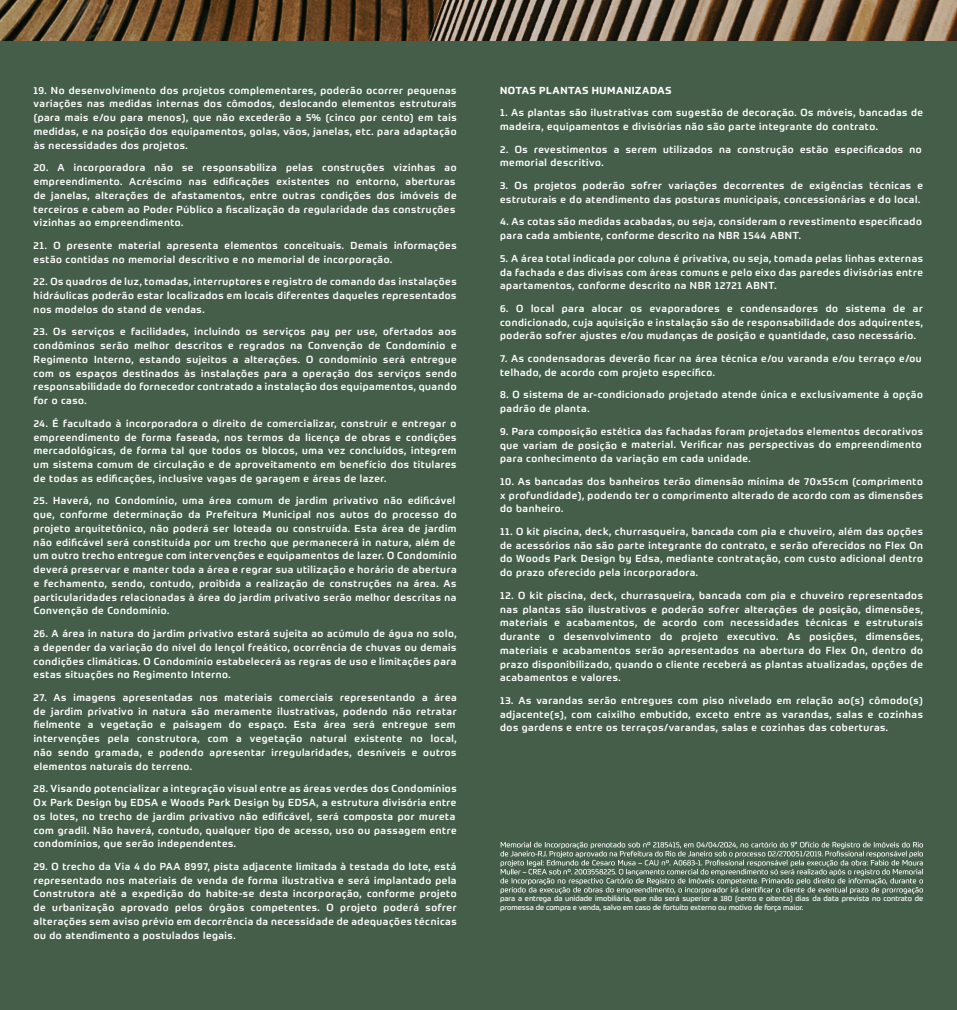
<style>
.page{position:relative;width:957px;height:1010px;background:#fff}
.page>*{position:absolute;margin:0;border:0;box-sizing:border-box;transform-origin:0 0}
.t1{font:500 10px/13.8px "Prometo";letter-spacing:.06em;color:#fff;text-align:justify}
.t2{font:700 10px "Prometo";letter-spacing:.06em;color:#fff}
.t3{font:7.5px/9px "Prometo";color:#fff}
</style>
<div class="page">
<div style="left:0;top:31px;width:957px;height:979px;background:#455e4a"></div>
<img style="left:0;top:0;width:957px;height:40px">
<svg style="left:500px;top:842px;width:423px;height:52px"></svg>
<p class="t1" style="left:34px;top:83px;width:424px">19. No desenvolvimento dos projetos complementares, poderão ocorrer pequenas variações nas medidas internas dos cômodos, deslocando elementos estruturais (para mais e/ou para menos), que não excederão a 5% (cinco por cento) em tais medidas, e na posição dos equipamentos, golas, vãos, janelas, etc. para adaptação às necessidades dos projetos.</p>
<p class="t1" style="left:34px;top:161px;width:424px;text-align:left">20. A incorporadora não se responsabiliza pelas construções vizinhas ao empreendimento. Acréscimo nas edificações existentes no entorno, aberturas de janelas, alterações de afastamentos, entre outras condições dos imóveis de terceiros e cabem ao Poder Público a fiscalização da regularidade das construções vizinhas ao empreendimento.</p>
<p class="t1" style="left:34px;top:238px;width:424px">21. O presente material apresenta elementos conceituais. Demais informações estão contidas no memorial descritivo e no memorial de incorporação.</p>
<p class="t1" style="left:34px;top:275px;width:424px">22. Os quadros de luz, tomadas, interruptores e registro de comando das instalações hidráulicas poderão estar localizados em locais diferentes daqueles representados nos modelos do stand de vendas.</p>
<p class="t1" style="left:34px;top:325px;width:424px">23. Os serviços e facilidades, incluindo os serviços pay per use, ofertados aos condôminos serão melhor descritos e regrados na Convenção de Condomínio e Regimento Interno, estando sujeitos a alterações. O condomínio será entregue com os espaços destinados às instalações para a operação dos serviços sendo responsabilidade do fornecedor contratado a instalação dos equipamentos, quando for o caso.</p>
<p class="t1" style="left:34px;top:416px;width:424px">24. É facultado à incorporadora o direito de comercializar, construir e entregar o empreendimento de forma faseada, nos termos da licença de obras e condições mercadológicas, de forma tal que todos os blocos, uma vez concluídos, integrem um sistema comum de circulação e de aproveitamento em benefício dos titulares de todas as edificações, inclusive vagas de garagem e áreas de lazer.</p>
<p class="t1" style="left:34px;top:494px;width:424px;text-align:left">25. Haverá, no Condomínio, uma área comum de jardim privativo não edificável que, conforme determinação da Prefeitura Municipal nos autos do processo do projeto arquitetônico, não poderá ser loteada ou construída. Esta área de jardim não edificável será constituída por um trecho que permanecerá in natura, além de um outro trecho entregue com intervenções e equipamentos de lazer. O Condomínio deverá preservar e manter toda a área e regrar sua utilização e horário de abertura e fechamento, sendo, contudo, proibida a realização de construções na área. As particularidades relacionadas à área do jardim privativo serão melhor descritas na Convenção de Condomínio.</p>
<p class="t1" style="left:34px;top:626px;width:424px">26. A área in natura do jardim privativo estará sujeita ao acúmulo de água no solo, a depender da variação do nível do lençol freático, ocorrência de chuvas ou demais condições climáticas. O Condomínio estabelecerá as regras de uso e limitações para estas situações no Regimento Interno.</p>
<p class="t1" style="left:34px;top:690px;width:424px">27. As imagens apresentadas nos materiais comerciais representando a área de jardim privativo in natura são meramente ilustrativas, podendo não retratar fielmente a vegetação e paisagem do espaço. Esta área será entregue sem intervenções pela construtora, com a vegetação natural existente no local, não sendo gramada, e podendo apresentar irregularidades, desníveis e outros elementos naturais do terreno.</p>
<p class="t1" style="left:34px;top:782px;width:424px;text-align:left">28. Visando potencializar a integração visual entre as áreas verdes dos Condomínios Ox Park Design by EDSA e Woods Park Design by EDSA, a estrutura divisória entre os lotes, no trecho de jardim privativo não edificável, será composta por mureta com gradil. Não haverá, contudo, qualquer tipo de acesso, uso ou passagem entre condomínios, que serão independentes.</p>
<p class="t1" style="left:34px;top:859px;width:424px">29. O trecho da Via 4 do PAA 8997, pista adjacente limitada à testada do lote, está representado nos materiais de venda de forma ilustrativa e será implantado pela Construtora até a expedição do habite-se desta incorporação, conforme projeto de urbanização aprovado pelos órgãos competentes. O projeto poderá sofrer alterações sem aviso prévio em decorrência da necessidade de adequações técnicas ou do atendimento a postulados legais.</p>
<p class="t2" style="left:500px;top:84px;width:173px">NOTAS PLANTAS HUMANIZADAS</p>
<p class="t1" style="left:500px;top:106px;width:424px">1. As plantas são ilustrativas com sugestão de decoração. Os móveis, bancadas de madeira, equipamentos e divisórias não são parte integrante do contrato.</p>
<p class="t1" style="left:500px;top:142px;width:423px">2. Os revestimentos a serem utilizados na construção estão especificados no memorial descritivo.</p>
<p class="t1" style="left:500px;top:179px;width:424px">3. Os projetos poderão sofrer variações decorrentes de exigências técnicas e estruturais e do atendimento das posturas municipais, concessionárias e do local.</p>
<p class="t1" style="left:500px;top:215px;width:423px">4. As cotas são medidas acabadas, ou seja, consideram o revestimento especificado para cada ambiente, conforme descrito na NBR 1544 ABNT.</p>
<p class="t1" style="left:500px;top:251px;width:424px">5. A área total indicada por coluna é privativa, ou seja, tomada pelas linhas externas da fachada e das divisas com áreas comuns e pelo eixo das paredes divisórias entre apartamentos, conforme descrito na NBR 12721 ABNT.</p>
<p class="t1" style="left:500px;top:301px;width:424px">6. O local para alocar os evaporadores e condensadores do sistema de ar condicionado, cuja aquisição e instalação são de responsabilidade dos adquirentes, poderão sofrer ajustes e/ou mudanças de posição e quantidade, caso necessário.</p>
<p class="t1" style="left:500px;top:351px;width:423px">7. As condensadoras deverão ficar na área técnica e/ou varanda e/ou terraço e/ou telhado, de acordo com projeto específico.</p>
<p class="t1" style="left:500px;top:388px;width:424px">8. O sistema de ar-condicionado projetado atende única e exclusivamente à opção padrão de planta.</p>
<p class="t1" style="left:500px;top:424px;width:424px;text-align:left">9. Para composição estética das fachadas foram projetados elementos decorativos que variam de posição e material. Verificar nas perspectivas do empreendimento para conhecimento da variação em cada unidade.</p>
<p class="t1" style="left:500px;top:474px;width:424px">10. As bancadas dos banheiros terão dimensão mínima de 70x55cm (comprimento x profundidade), podendo ter o comprimento alterado de acordo com as dimensões do banheiro.</p>
<p class="t1" style="left:500px;top:524px;width:424px">11. O kit piscina, deck, churrasqueira, bancada com pia e chuveiro, além das opções de acessórios não são parte integrante do contrato, e serão oferecidos no Flex On do Woods Park Design by Edsa, mediante contratação, com custo adicional dentro do prazo oferecido pela incorporadora.</p>
<p class="t1" style="left:500px;top:588px;width:424px">12. O kit piscina, deck, churrasqueira, bancada com pia e chuveiro representados nas plantas são ilustrativos e poderão sofrer alterações de posição, dimensões, materiais e acabamentos, de acordo com necessidades técnicas e estruturais durante o desenvolvimento do projeto executivo. As posições, dimensões, materiais e acabamentos serão apresentados na abertura do Flex On, dentro do prazo disponibilizado, quando o cliente receberá as plantas atualizadas, opções de acabamentos e valores.</p>
<p class="t1" style="left:500px;top:693px;width:424px">13. As varandas serão entregues com piso nivelado em relação ao(s) cômodo(s) adjacente(s), com caixilho embutido, exceto entre as varandas, salas e cozinhas dos gardens e entre os terraços/varandas, salas e cozinhas das coberturas.</p>
<p class="t3" style="left:500px;top:894px;width:425px">para a entrega da unidade imobiliária, que não será superior a 180 (cento e oitenta) dias da data prevista no contrato de promessa de compra e venda, salvo em caso de fortuito externo ou motivo de força maior.</p>
</div>
